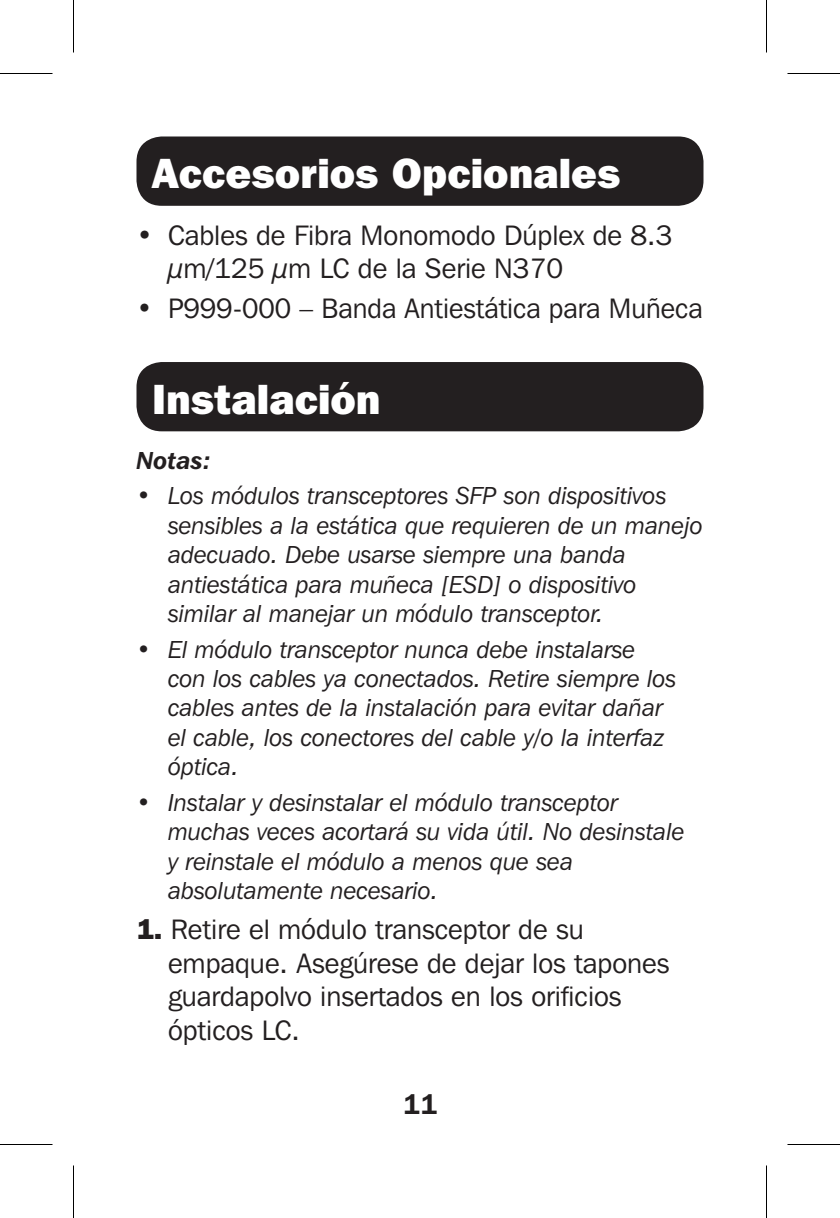
<style>
.page{position:relative;width:840px;height:1218px;background:#fff}
.page>*{position:absolute;margin:0;border:0;box-sizing:border-box;transform-origin:0 0}
.t1{font:800 42px "Franklin Gothic IT Cby BT";color:#fff}
.t2{font:28px/33.6px "Franklin Gothic IT Cby BT";color:#231f20}
.t3{font:600 28px "Franklin Gothic IT Cby BT";color:#231f20}
.t4{font:italic 24.5px/29.4px "Franklin Gothic IT Cby BT";color:#231f20}
.t5{font:italic 600 24.5px "Franklin Gothic IT Cby BT";color:#231f20}
.s1{font-weight:800}
</style>
<div class="page">
<div style="left:137px;top:136px;width:567px;height:70px;background:#231f20;border-radius:25px"></div>
<div style="left:137px;top:362px;width:567px;height:69px;background:#231f20;border-radius:25px"></div>
<hr style="left:0;top:73px;width:52px;height:1px;background:#000">
<hr style="left:788px;top:73px;width:52px;height:1px;background:#000">
<hr style="left:0;top:1144px;width:52px;height:1px;background:#000">
<hr style="left:788px;top:1144px;width:52px;height:1px;background:#000">
<hr style="left:73px;top:0;width:1px;height:52px;background:#000">
<hr style="left:73px;top:1166px;width:1px;height:52px;background:#000">
<hr style="left:766px;top:0;width:1px;height:52px;background:#000">
<hr style="left:766px;top:1166px;width:1px;height:52px;background:#000">
<p class="t1" style="left:152px;top:146px;width:470px">Accesorios Opcionales</p>
<p class="t2" style="left:168px;top:218px;width:506px;text-indent:-32px">• Cables de Fibra Monomodo Dúplex de 8.3 μm/125 μm LC de la Serie N370</p>
<p class="t2" style="left:136px;top:291px;width:568px">• P999-000 – Banda Antiestática para Muñeca</p>
<p class="t1" style="left:152px;top:372px;width:230px">Instalación</p>
<p class="t5" style="left:136px;top:445px;width:76px">Notas:</p>
<p class="t4" style="left:168px;top:481px;width:536px;text-indent:-32px">• Los módulos transceptores SFP son dispositivos sensibles a la estática que requieren de un manejo adecuado. Debe usarse siempre una banda antiestática para muñeca [ESD] o dispositivo similar al manejar un módulo transceptor.</p>
<p class="t4" style="left:168px;top:634px;width:510px;text-indent:-32px">• El módulo transceptor nunca debe instalarse con los cables ya conectados. Retire siempre los cables antes de la instalación para evitar dañar el cable, los conectores del cable y/o la interfaz óptica.</p>
<p class="t4" style="left:168px;top:787px;width:518px;text-indent:-32px">• Instalar y desinstalar el módulo transceptor muchas veces acortará su vida útil. No desinstale y reinstale el módulo a menos que sea absolutamente necesario.</p>
<p class="t2" style="left:168px;top:912px;width:503px;text-indent:-32px"><span class="s1">1.</span> Retire el módulo transceptor de su empaque. Asegúrese de dejar los tapones guardapolvo insertados en los orificios ópticos LC.</p>
<p class="t3" style="left:403px;top:1087px;width:36px">11</p>
</div>
